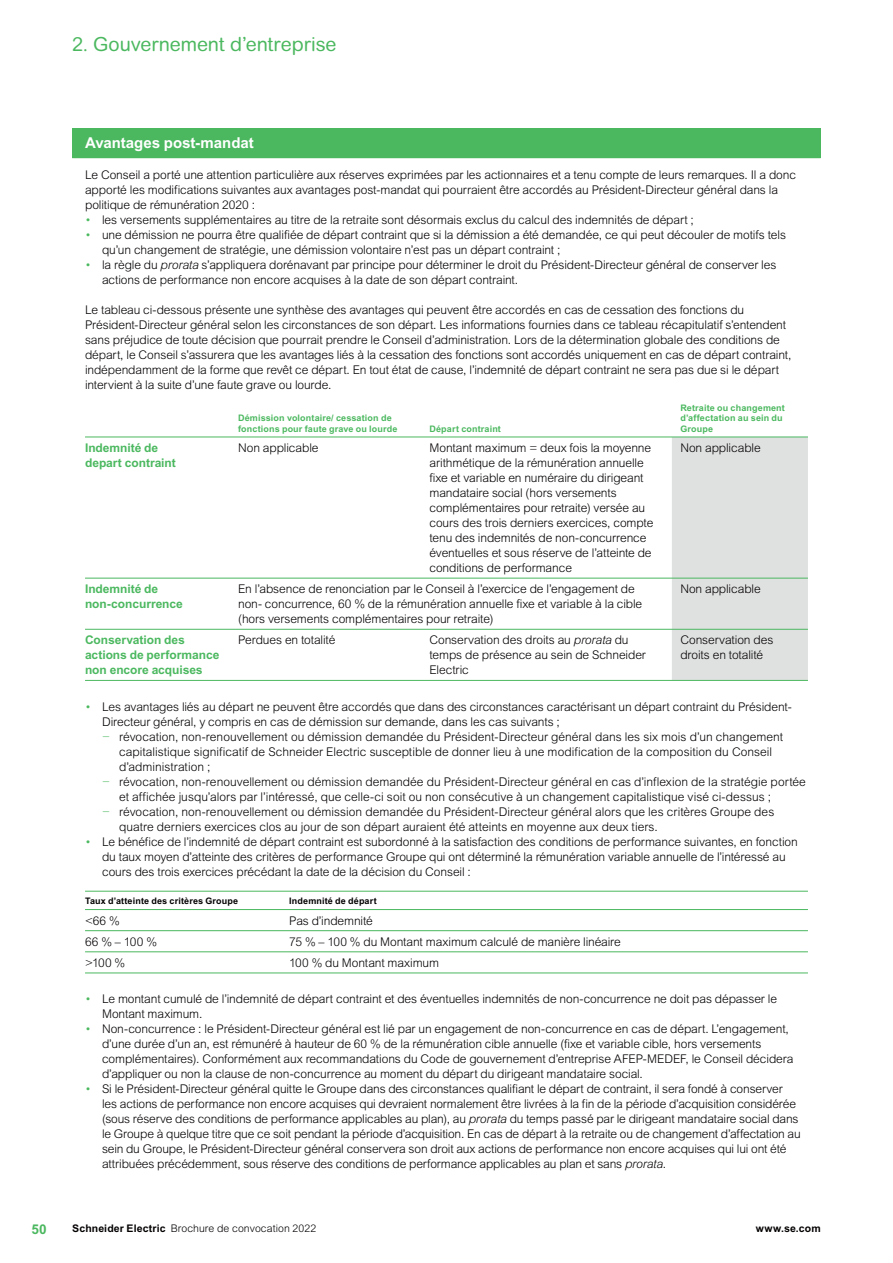
<style>
.page{position:relative;width:893px;height:1263px;background:#fff}
.page>*{position:absolute;margin:0;border:0;box-sizing:border-box;transform-origin:0 0}
.t1{font:19.5px "Arial Rounded MT Pro";letter-spacing:-.005em;color:#4bb85f}
.t2{font:700 15px "Arial MT Std";color:#fff}
.t3{font:700 13.5px "Arial MT Std";color:#4bb85f}
.t4{font:300 12px/15px "Arial MT Std";letter-spacing:-.01em;color:#040000}
.t5{font:700 12px/15px "Arial MT Std";letter-spacing:-.005em;color:#4bb85f}
.t6{font:300 10.5px "Arial MT Std";letter-spacing:.01em;color:#040000}
.t7{font:700 10.5px "Arial MT Std";letter-spacing:.015em;color:#040000}
.t8{font:700 9px/10.5px "Arial MT Std";letter-spacing:.015em;color:#4bb85f}
.t9{font:700 9px "Arial MT Std";letter-spacing:.015em;color:#040000}
.s1{color:#4bb85f}
.s2{font-style:italic}
.s3{font-weight:700}
</style>
<div class="page">
<div style="left:72px;top:128px;width:749px;height:30px;background:#4bb85f"></div>
<div style="left:672px;top:438px;width:136px;height:242px;background:#dfe1e1"></div>
<hr style="left:85px;top:437px;width:723px;height:1px;background:#4bb85f">
<hr style="left:85px;top:578px;width:723px;height:1px;background:#4bb85f">
<hr style="left:85px;top:629px;width:723px;height:1px;background:#4bb85f">
<hr style="left:85px;top:680px;width:723px;height:1px;background:#4bb85f">
<hr style="left:85px;top:891px;width:723px;height:1px;background:#4bb85f">
<hr style="left:85px;top:909px;width:723px;height:1px;background:#4bb85f">
<hr style="left:85px;top:930px;width:723px;height:1px;background:#4bb85f">
<hr style="left:85px;top:951px;width:723px;height:1px;background:#4bb85f">
<hr style="left:85px;top:972px;width:723px;height:1px;background:#4bb85f">
<h1 class="t1" style="left:72px;top:37px;width:266px">2. Gouvernement d’entreprise</h1>
<p class="t2" style="left:85px;top:138px;width:170px">Avantages post-mandat</p>
<p class="t4" style="left:85px;top:169px;width:713px">Le Conseil a porté une attention particulière aux réserves exprimées par les actionnaires et a tenu compte de leurs remarques. Il a donc apporté les modifications suivantes aux avantages post-mandat qui pourraient être accordés au Président-Directeur général dans la politique de rémunération 2020 :</p>
<p class="t4" style="left:85px;top:214px;width:610px"><span class="s1">•</span> les versements supplémentaires au titre de la retraite sont désormais exclus du calcul des indemnités de départ ;</p>
<p class="t4" style="left:102px;top:229px;width:685px;text-indent:-17px"><span class="s1">•</span> une démission ne pourra être qualifiée de départ contraint que si la démission a été demandée, ce qui peut découler de motifs tels qu’un changement de stratégie, une démission volontaire n’est pas un départ contraint ;</p>
<p class="t4" style="left:102px;top:259px;width:676px;text-indent:-17px"><span class="s1">•</span> la règle du <span class="s2">prorata</span> s’appliquera dorénavant par principe pour déterminer le droit du Président-Directeur général de conserver les actions de performance non encore acquises à la date de son départ contraint.</p>
<p class="t4" style="left:85px;top:304px;width:708px">Le tableau ci-dessous présente une synthèse des avantages qui peuvent être accordés en cas de cessation des fonctions du Président-Directeur général selon les circonstances de son départ. Les informations fournies dans ce tableau récapitulatif s’entendent sans préjudice de toute décision que pourrait prendre le Conseil d’administration. Lors de la détermination globale des conditions de départ, le Conseil s’assurera que les avantages liés à la cessation des fonctions sont accordés uniquement en cas de départ contraint, indépendamment de la forme que revêt ce départ. En tout état de cause, l’indemnité de départ contraint ne sera pas due si le départ intervient à la suite d’une faute grave ou lourde.</p>
<p class="t8" style="left:238px;top:414px;width:161px">Démission volontaire/ cessation de fonctions pour faute grave ou lourde</p>
<p class="t8" style="left:429px;top:424px;width:73px">Départ contraint</p>
<p class="t8" style="left:680px;top:403px;width:106px">Retraite ou changement d’affectation au sein du<br>Groupe</p>
<p class="t5" style="left:85px;top:442px;width:92px">Indemnité de depart contraint</p>
<p class="t4" style="left:238px;top:442px;width:82px">Non applicable</p>
<p class="t4" style="left:429px;top:442px;width:225px">Montant maximum = deux fois la moyenne arithmétique de la rémunération annuelle fixe et variable en numéraire du dirigeant mandataire social (hors versements complémentaires pour retraite) versée au cours des trois derniers exercices, compte tenu des indemnités de non-concurrence éventuelles et sous réserve de l’atteinte de conditions de performance</p>
<p class="t4" style="left:680px;top:442px;width:82px">Non applicable</p>
<p class="t5" style="left:85px;top:583px;width:99px">Indemnité de non-concurrence</p>
<p class="t4" style="left:238px;top:583px;width:406px">En l’absence de renonciation par le Conseil à l’exercice de l’engagement de non- concurrence, 60 % de la rémunération annuelle fixe et variable à la cible (hors versements complémentaires pour retraite)</p>
<p class="t4" style="left:680px;top:583px;width:82px">Non applicable</p>
<p class="t5" style="left:85px;top:634px;width:136px">Conservation des actions de performance non encore acquises</p>
<p class="t4" style="left:238px;top:634px;width:99px">Perdues en totalité</p>
<p class="t4" style="left:429px;top:634px;width:218px">Conservation des droits au <span class="s2">prorata</span> du temps de présence au sein de Schneider<br>Electric</p>
<p class="t4" style="left:680px;top:634px;width:94px">Conservation des droits en totalité</p>
<p class="t4" style="left:85px;top:700px;width:708px"><span class="s1">•</span> Les avantages liés au départ ne peuvent être accordés que dans des circonstances caractérisant un départ contraint du Président-</p>
<p class="t4" style="left:102px;top:715px;width:459px">Directeur général, y compris en cas de démission sur demande, dans les cas suivants ;</p>
<p class="t4" style="left:102px;top:730px;width:683px"><span class="s1">−</span> révocation, non-renouvellement ou démission demandée du Président-Directeur général dans les six mois d’un changement</p>
<p class="t4" style="left:119px;top:745px;width:655px">capitalistique significatif de Schneider Electric susceptible de donner lieu à une modification de la composition du Conseil</p>
<p class="t4" style="left:119px;top:760px;width:93px">d’administration ;</p>
<p class="t4" style="left:102px;top:775px;width:705px"><span class="s1">−</span> révocation, non-renouvellement ou démission demandée du Président-Directeur général en cas d’inflexion de la stratégie portée</p>
<p class="t4" style="left:119px;top:790px;width:654px">et affichée jusqu’alors par l’intéressé, que celle-ci soit ou non consécutive à un changement capitalistique visé ci-dessus ;</p>
<p class="t4" style="left:102px;top:805px;width:674px"><span class="s1">−</span> révocation, non-renouvellement ou démission demandée du Président-Directeur général alors que les critères Groupe des</p>
<p class="t4" style="left:119px;top:820px;width:540px">quatre derniers exercices clos au jour de son départ auraient été atteints en moyenne aux deux tiers.</p>
<p class="t4" style="left:102px;top:835px;width:697px;text-indent:-17px"><span class="s1">•</span> Le bénéfice de l’indemnité de départ contraint est subordonné à la satisfaction des conditions de performance suivantes, en fonction du taux moyen d’atteinte des critères de performance Groupe qui ont déterminé la rémunération variable annuelle de l’intéressé au cours des trois exercices précédant la date de la décision du Conseil :</p>
<p class="t9" style="left:85px;top:898px;width:155px">Taux d’atteinte des critères Groupe</p>
<p class="t9" style="left:289px;top:898px;width:89px">Indemnité de départ</p>
<p class="t4" style="left:85px;top:914px;width:36px">&lt;66 %</p>
<p class="t4" style="left:289px;top:914px;width:85px">Pas d’indemnité</p>
<p class="t4" style="left:85px;top:935px;width:73px">66 % – 100 %</p>
<p class="t4" style="left:289px;top:935px;width:333px">75 % – 100 % du Montant maximum calculé de manière linéaire</p>
<p class="t4" style="left:85px;top:957px;width:42px">&gt;100 %</p>
<p class="t4" style="left:289px;top:957px;width:151px">100 % du Montant maximum</p>
<p class="t4" style="left:102px;top:993px;width:676px;text-indent:-17px"><span class="s1">•</span> Le montant cumulé de l’indemnité de départ contraint et des éventuelles indemnités de non-concurrence ne doit pas dépasser le<br>Montant maximum.</p>
<p class="t4" style="left:102px;top:1023px;width:693px;text-indent:-17px"><span class="s1">•</span> Non-concurrence : le Président-Directeur général est lié par un engagement de non-concurrence en cas de départ. L’engagement, d’une durée d’un an, est rémunéré à hauteur de 60 % de la rémunération cible annuelle (fixe et variable cible, hors versements complémentaires). Conformément aux recommandations du Code de gouvernement d’entreprise AFEP-MEDEF, le Conseil décidera d’appliquer ou non la clause de non-concurrence au moment du départ du dirigeant mandataire social.</p>
<p class="t4" style="left:102px;top:1083px;width:700px;text-indent:-17px"><span class="s1">•</span> Si le Président-Directeur général quitte le Groupe dans des circonstances qualifiant le départ de contraint, il sera fondé à conserver les actions de performance non encore acquises qui devraient normalement être livrées à la fin de la période d’acquisition considérée (sous réserve des conditions de performance applicables au plan), au <span class="s2">prorata</span> du temps passé par le dirigeant mandataire social dans le Groupe à quelque titre que ce soit pendant la période d’acquisition. En cas de départ à la retraite ou de changement d’affectation au sein du Groupe, le Président-Directeur général conservera son droit aux actions de performance non encore acquises qui lui ont été attribuées précédemment, sous réserve des conditions de performance applicables au plan et sans <span class="s2">prorata</span>.</p>
<p class="t3" style="left:32px;top:1225px;width:17px">50</p>
<p class="t6" style="left:72px;top:1225px;width:246px"><span class="s3">Schneider Electric</span> Brochure de convocation 2022</p>
<p class="t7" style="left:756px;top:1225px;width:66px">www.se.com</p>
</div>
